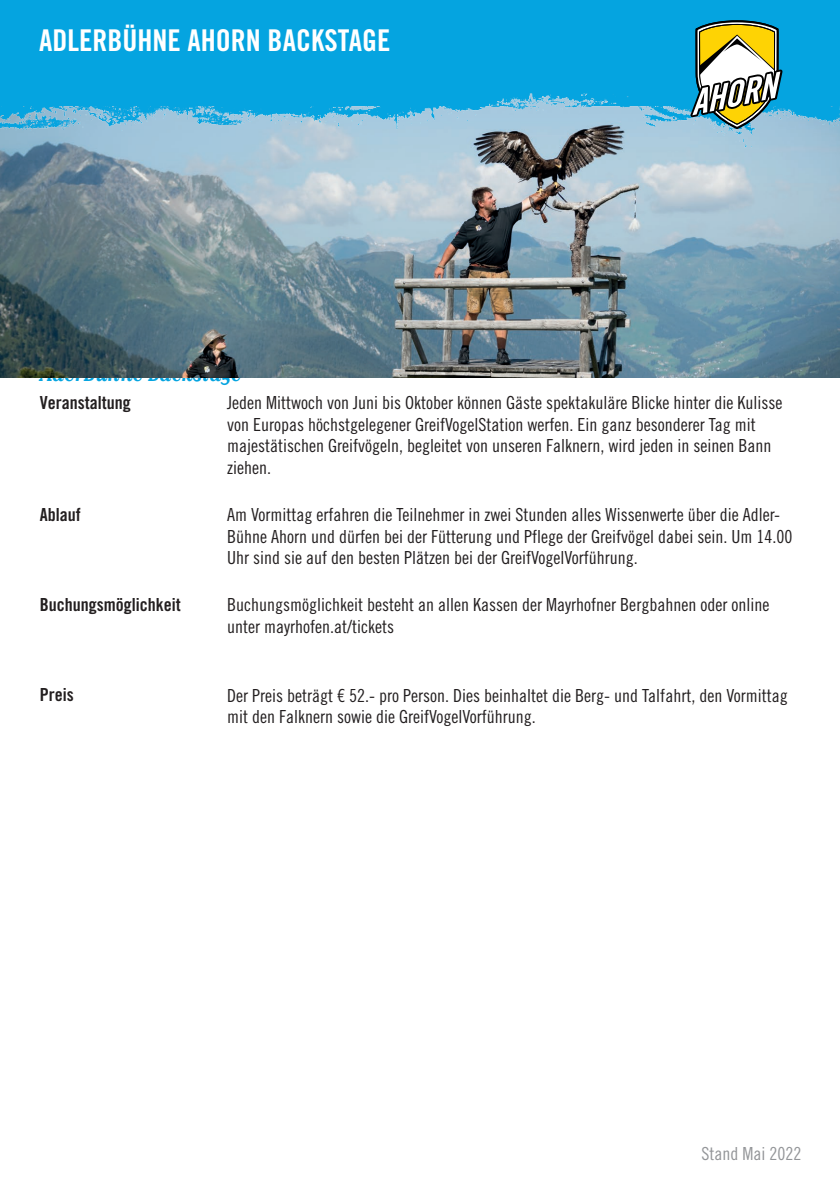
<style>
.page{position:relative;width:840px;height:1191px;background:#fff}
.page>*{position:absolute;margin:0;border:0;box-sizing:border-box;transform-origin:0 0}
.t1{font:30px "Trade Gothic Bold Cond Twenty";color:#fff}
.t2{font:700 20px "Matrix II Script Altf";color:#05a4e0}
.t3{font:18px/21.6px "Trade Gothic Cond Eighteen";color:#231f20}
.t4{font:18px "Trade Gothic Bold Cond Twenty";color:#231f20}
.t5{font:18px "Trade Gothic Cond Eighteen";color:#939598}
</style>
<div class="page">
<img style="left:0;top:147px;width:839px;height:230px">
<img style="left:0;top:93px;width:839px;height:54px">
<div style="left:0;top:0;width:839px;height:93px;background:#05a4e0"></div>
<svg style="left:690px;top:20px;width:92px;height:109px;background:#9caa86"></svg>
<p class="t1" style="left:39px;top:22px;width:352px">ADLERBÜHNE AHORN BACKSTAGE</p>
<p class="t1" style="left:53px;top:24px;width:120px">HORNBAHN</p>
<p class="t2" style="left:40px;top:362px;width:203px">AderBühne Backstage</p>
<p class="t4" style="left:40px;top:391px;width:92px">Veranstaltung</p>
<p class="t3" style="left:227px;top:392px;width:556px">Jeden Mittwoch von Juni bis Oktober können Gäste spektakuläre Blicke hinter die Kulisse von Europas höchstgelegener GreifVogelStation werfen. Ein ganz besonderer Tag mit majestätischen Greifvögeln, begleitet von unseren Falknern, wird jeden in seinen Bann ziehen.</p>
<p class="t4" style="left:40px;top:503px;width:42px">Ablauf</p>
<p class="t3" style="left:227px;top:503px;width:566px">Am Vormittag erfahren die Teilnehmer in zwei Stunden alles Wissenwerte über die Adler-<br>Bühne Ahorn und dürfen bei der Fütterung und Pflege der Greifvögel dabei sein. Um 14.00<br>Uhr sind sie auf den besten Plätzen bei der GreifVogelVorführung.</p>
<p class="t4" style="left:40px;top:593px;width:142px">Buchungsmöglichkeit</p>
<p class="t3" style="left:227px;top:594px;width:543px">Buchungsmöglichkeit besteht an allen Kassen der Mayrhofner Bergbahnen oder online unter mayrhofen.at/tickets</p>
<p class="t4" style="left:40px;top:684px;width:35px">Preis</p>
<p class="t3" style="left:227px;top:684px;width:562px">Der Preis beträgt € 52.- pro Person. Dies beinhaltet die Berg- und Talfahrt, den Vormittag mit den Falknern sowie die GreifVogelVorführung.</p>
<p class="t5" style="left:701px;top:1142px;width:101px">Stand Mai 2022</p>
</div>
